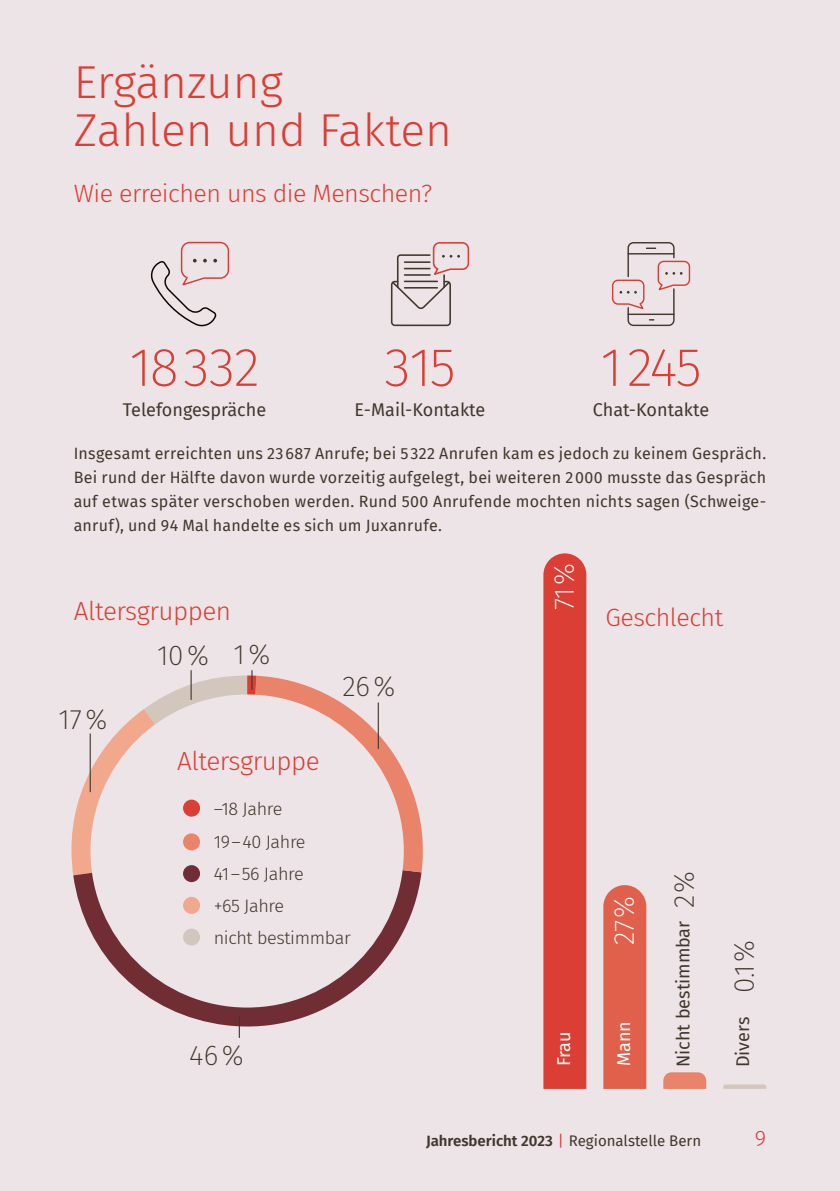
<style>
.page{position:relative;width:840px;height:1191px;background:#fff}
.page>*{position:absolute;margin:0;border:0;box-sizing:border-box;transform-origin:0 0}
.t1{font:200 54.2px "Fira Sans";letter-spacing:-.02em;color:#da3e34}
.t2{font:300 46px/48px "Fira Sans";color:#da3e34}
.t3{font:200 28px "Fira Sans";letter-spacing:-.01em;color:#42372d}
.t4{font:200 28px "Fira Sans";color:#fff}
.t5{font:300 26px "Fira Sans";letter-spacing:-.02em;color:#da3e34}
.t6{font:300 25px "Fira Sans";letter-spacing:-.02em;color:#da3e34}
.t7{font:300 22px "Fira Sans";color:#da3e34}
.t8{font:18px "Fira Sans";color:#42372d}
.t9{font:300 18px/33.8px "Fira Sans";letter-spacing:-.02em;color:#42372d}
.t10{font:18px "Fira Sans";color:#fff}
.t11{font:16px/24px "Fira Sans";letter-spacing:.015em;color:#42372d;text-align:justify}
.t12{font:15px "Fira Sans";color:#42372d}
.s1{font-weight:600}
.s2{color:#da3e34}
</style>
<div class="page">
<div style="left:0;top:0;width:839px;height:1191px;background:#ede4e7"></div>
<svg style="left:611px;top:242px;width:78px;height:84px"></svg>
<svg style="left:390px;top:242px;width:79px;height:84px"></svg>
<hr style="left:404px;top:274px;width:26px;height:2px;background:#42372d">
<hr style="left:404px;top:281px;width:33px;height:1px;background:#42372d">
<hr style="left:404px;top:287px;width:33px;height:1px;background:#42372d">
<svg style="left:151px;top:242px;width:78px;height:84px"></svg>
<div style="left:543px;top:553px;width:43px;height:536px;background:#da3e34"></div>
<div style="left:603px;top:885px;width:43px;height:204px;background:#e1604b"></div>
<svg style="left:663px;top:1072px;width:42px;height:17px"></svg>
<svg style="left:723px;top:1084px;width:42px;height:5px"></svg>
<svg style="left:73px;top:875px;width:348px;height:162px"></svg>
<div style="left:90px;top:694px;width:313px;height:313px;background:#ede4e7;border-radius:50%"></div>
<div style="left:183px;top:897px;width:17px;height:17px;background:#f1a88d;border-radius:50%"></div>
<div style="left:183px;top:865px;width:17px;height:17px;background:#702e34;border-radius:50%"></div>
<div style="left:183px;top:928px;width:17px;height:17px;background:#d3c7bd;border-radius:50%"></div>
<svg style="left:71px;top:670px;width:352px;height:205px"></svg>
<hr style="left:90px;top:733px;width:1px;height:59px;background:#42372d">
<svg style="left:239px;top:1015px;width:1px;height:22px"></svg>
<hr style="left:377px;top:702px;width:1px;height:47px;background:#42372d">
<hr style="left:190px;top:670px;width:1px;height:30px;background:#42372d">
<h2 class="t2" style="left:74px;top:57px;width:379px">Ergänzung<br>Zahlen und Fakten</h2>
<h3 class="t6" style="left:74px;top:175px;width:360px">Wie erreichen uns die Menschen?</h3>
<h1 class="t1" style="left:129px;top:329px;width:132px">18332</h1>
<p class="t8" style="left:123px;top:396px;width:145px">Telefongespräche</p>
<h1 class="t1" style="left:384px;top:329px;width:73px">315</h1>
<p class="t8" style="left:354px;top:396px;width:132px">E-Mail-Kontakte</p>
<h1 class="t1" style="left:600px;top:329px;width:103px">1245</h1>
<p class="t8" style="left:592px;top:396px;width:118px">Chat-Kontakte</p>
<p class="t11" style="left:74px;top:441px;width:693px">Insgesamt erreichten uns 23687 Anrufe; bei 5322 Anrufen kam es jedoch zu keinem Gespräch.<br>Bei rund der Hälfte davon wurde vorzeitig aufgelegt, bei weiteren 2000 musste das Gespräch auf etwas später verschoben werden. Rund 500 Anrufende mochten nichts sagen (Schweige&shy;anruf), und 94 Mal handelte es sich um Juxanrufe.</p>
<h3 class="t5" style="left:74px;top:592px;width:158px">Altersgruppen</h3>
<h3 class="t3" style="left:59px;top:699px;width:50px">17%</h3>
<h3 class="t3" style="left:157px;top:635px;width:53px">10%</h3>
<h3 class="t3" style="left:233px;top:634px;width:38px">1%</h3>
<h3 class="t5" style="left:177px;top:742px;width:144px">Altersgruppe</h3>
<p class="t9" style="left:213px;top:791px;width:93px">–18 Jahre<br>19–40 Jahre</p>
<p class="t9" style="left:213px;top:857px;width:91px">41–56 Jahre</p>
<p class="t9" style="left:213px;top:888px;width:72px">+65 Jahre</p>
<h3 class="t3" style="left:342px;top:667px;width:54px">26%</h3>
<p class="t9" style="left:213px;top:920px;width:138px">nicht bestimmbar</p>
<h3 class="t3" style="left:189px;top:1035px;width:56px">46%</h3>
<h3 class="t4" style="left:544px;top:609px;width:48px;rotate:-90deg">71%</h3>
<h3 class="t6" style="left:605px;top:599px;width:119px">Geschlecht</h3>
<h3 class="t4" style="left:604px;top:945px;width:50px;rotate:-90deg">27%</h3>
<p class="t10" style="left:550px;top:1066px;width:36px;rotate:-90deg">Frau</p>
<p class="t10" style="left:610px;top:1066px;width:46px;rotate:-90deg">Mann</p>
<h3 class="t3" style="left:664px;top:908px;width:39px;rotate:-90deg">2%</h3>
<p class="t8" style="left:669px;top:1067px;width:148px;rotate:-90deg">Nicht bestimmbar</p>
<h3 class="t3" style="left:724px;top:993px;width:54px;rotate:-90deg">0.1%</h3>
<p class="t8" style="left:729px;top:1067px;width:52px;rotate:-90deg">Divers</p>
<p class="t12" style="left:426px;top:1129px;width:276px"><span class="s1">Jahresbericht 2023</span> <span class="s2">|</span> Regionalstelle Bern</p>
<h3 class="t7" style="left:754px;top:1122px;width:13px">9</h3>
</div>
